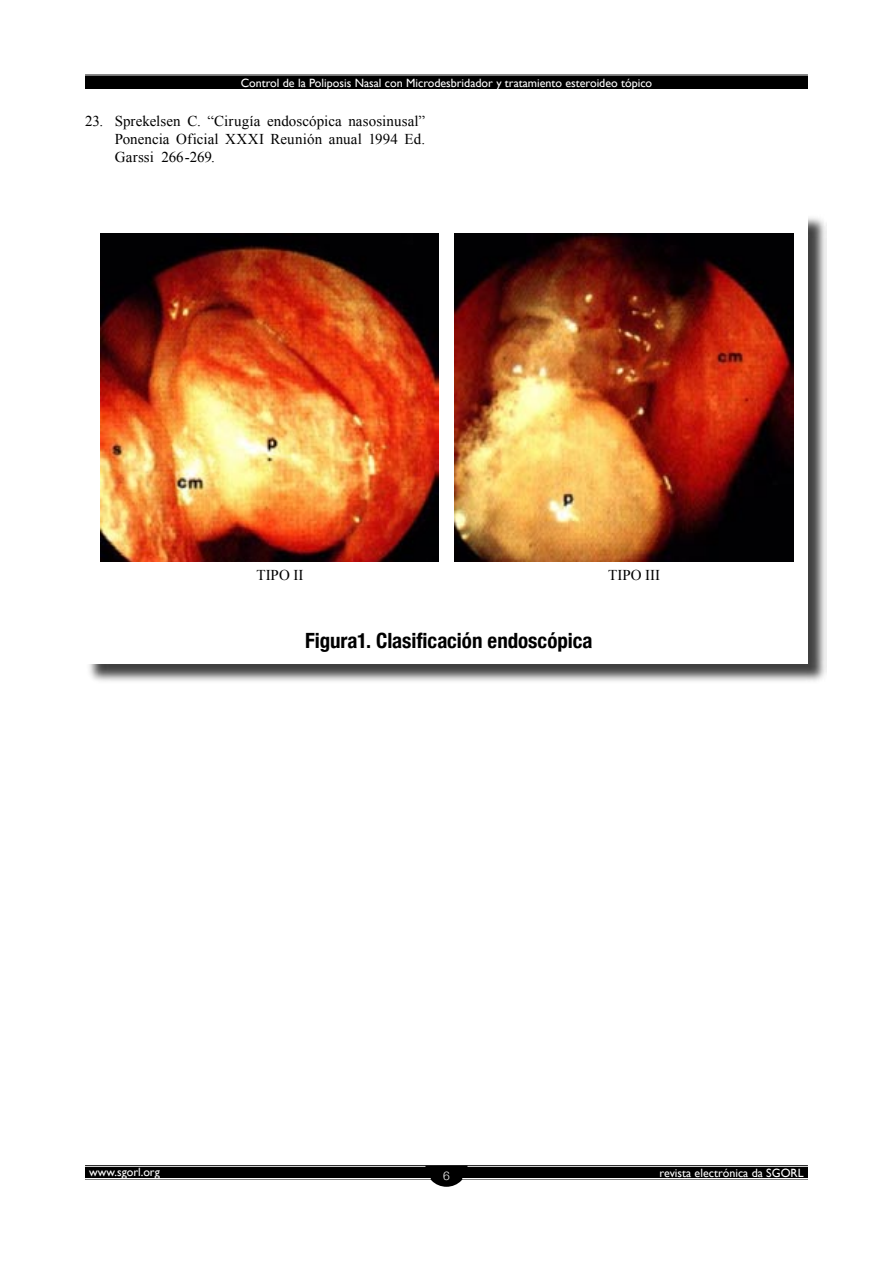
<style>
.page{position:relative;width:893px;height:1263px;background:#fff}
.page>*{position:absolute;margin:0;border:0;box-sizing:border-box;transform-origin:0 0}
.t1{font:700 condensed 21px "Helvetica Neue";color:#000}
.t2{font:15px/18px "Times New Roman";color:#000;text-align:justify}
.t3{font:12px "Gill Sans";color:#fff}
.t4{font:300 12px "Helvetica Neue";color:#fff}
</style>
<div class="page">
<svg style="left:425px;top:1166px;width:42px;height:21px"></svg>
<hr style="left:85px;top:1165px;width:723px;height:1px;background:#000">
<div style="left:85px;top:77px;width:723px;height:12px;background:#000"></div>
<hr style="left:85px;top:75px;width:723px;height:1px;background:#000">
<div style="left:85px;top:1168px;width:346px;height:12px;background:#000"></div>
<hr style="left:85px;top:1178px;width:346px;height:1px;background:#fff">
<div style="left:462px;top:1168px;width:346px;height:12px;background:#000"></div>
<hr style="left:462px;top:1178px;width:346px;height:1px;background:#fff">
<div style="left:87px;top:214px;width:740px;height:470px;background:#000;opacity:.75"></div>
<div style="left:85px;top:213px;width:723px;height:450px;background:#fff"></div>
<img style="left:101px;top:234px;width:337px;height:327px">
<img style="left:454px;top:233px;width:339px;height:328px">
<p class="t3" style="left:241px;top:76px;width:413px">Control de la Poliposis Nasal con Microdesbridador y tratamiento esteroideo tópico</p>
<p class="t2" style="left:115px;top:112px;width:312px;text-indent:-30px">23. Sprekelsen C. “Cirugía endoscópica nasosinusal” Ponencia Oficial XXXI Reunión anual 1994 Ed.<br>Garssi 266-269.</p>
<p class="t2" style="left:256px;top:566px;width:49px">TIPO II</p>
<p class="t2" style="left:608px;top:566px;width:54px">TIPO III</p>
<h1 class="t1" style="left:305px;top:628px;width:289px">Figura1. Clasificación endoscópica</h1>
<p class="t3" style="left:89px;top:1165px;width:72px">www.sgorl.org</p>
<p class="t3" style="left:660px;top:1165px;width:146px">revista electrónica da SGORL</p>
<p class="t4" style="left:443px;top:1169px;width:8px">6</p>
</div>
